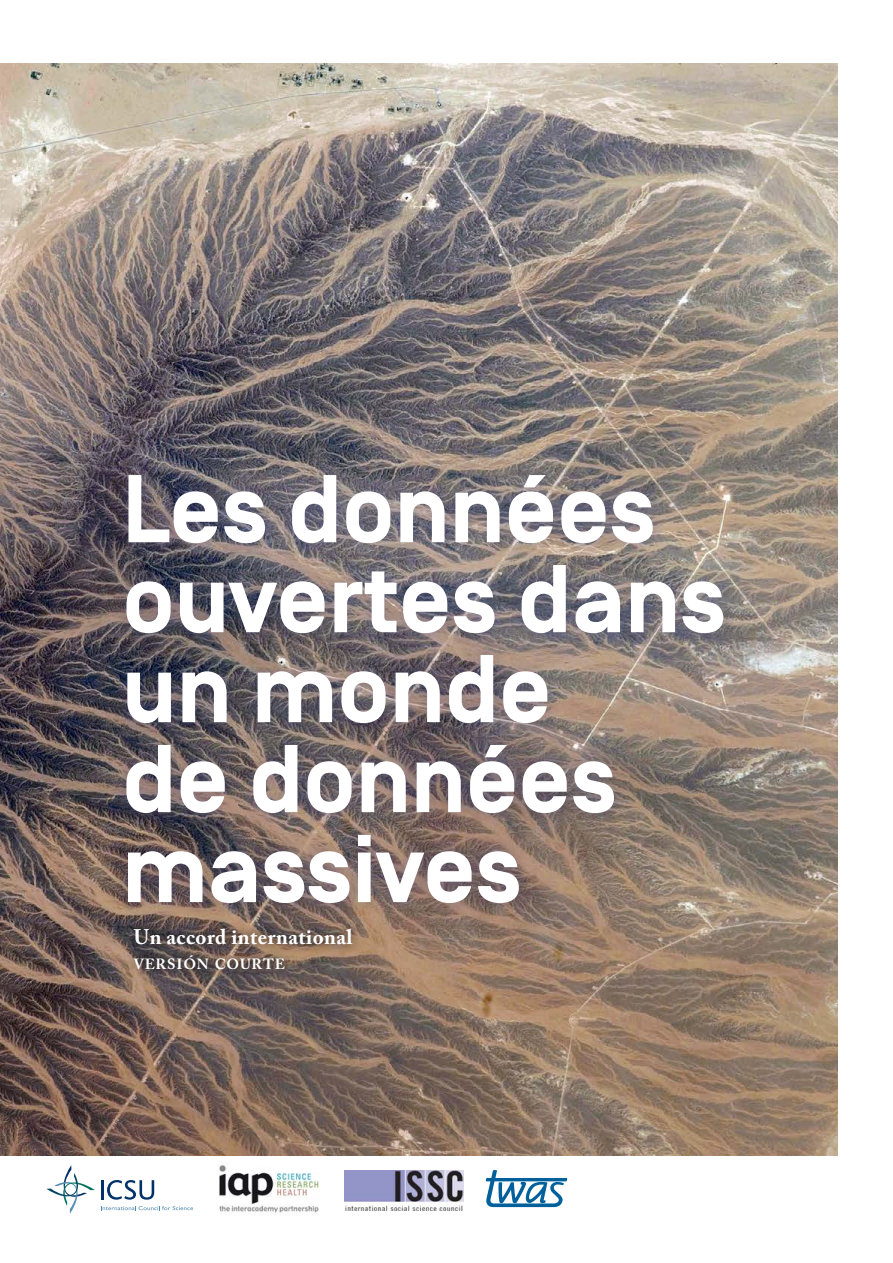
<style>
.page{position:relative;width:893px;height:1263px;background:#fff}
.page>*{position:absolute;margin:0;border:0;box-sizing:border-box;transform-origin:0 0}
.t1{font:700 96px/90px "Simplon BP";color:#fff}
.t2{font:700 21px "Adobe Caslon Pro";letter-spacing:.02em;color:#fff}
.t3{font:700 14.7px "Adobe Caslon Pro";letter-spacing:.055em;color:#fff}
</style>
<div class="page">
<img style="left:344px;top:1170px;width:119px;height:40px">
<img style="left:219px;top:1165px;width:100px;height:49px">
<svg style="left:486px;top:1170px;width:81px;height:37px"></svg>
<hr style="left:101px;top:1180px;width:3px;height:19px;background:#003169">
<svg style="left:107px;top:1180px;width:47px;height:20px"></svg>
<svg style="left:101px;top:1206px;width:92px;height:4px"></svg>
<svg style="left:46px;top:1165px;width:49px;height:48px"></svg>
<img style="left:0;top:64px;width:838px;height:1091px">
<div style="left:111px;top:460px;width:627px;height:458px;background:#243282;opacity:.3"></div>
<div style="left:125px;top:919px;width:236px;height:60px;background:#000;opacity:.75"></div>
<p class="t1" style="left:122px;top:468px;width:605px">Les données ouvertes dans un monde<br>de données massives</p>
<p class="t2" style="left:134px;top:924px;width:220px">Un accord international</p>
<p class="t3" style="left:134px;top:955px;width:153px">VERSIÓN COURTE</p>
</div>
